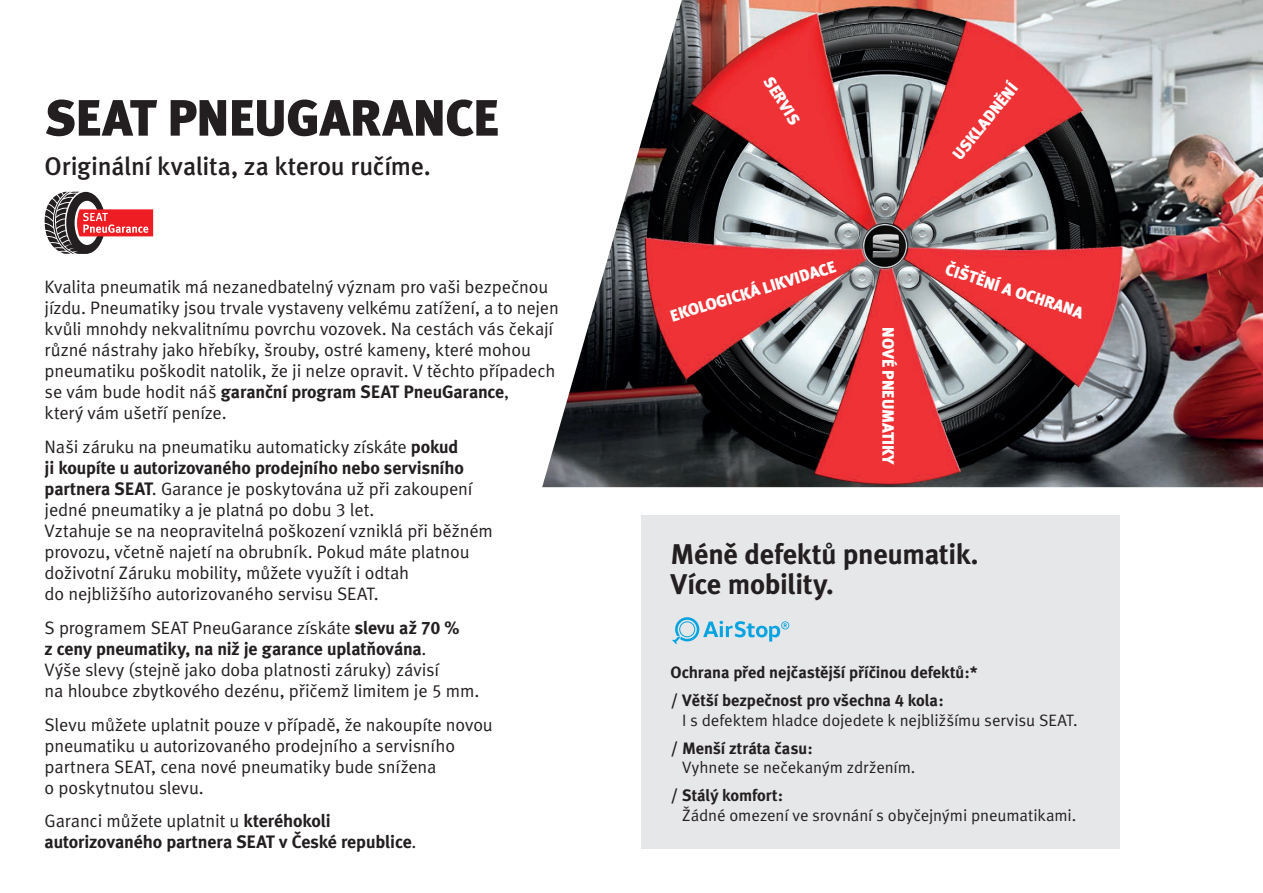
<style>
.page{position:relative;width:1263px;height:893px;background:#fff}
.page>*{position:absolute;margin:0;border:0;box-sizing:border-box;transform-origin:0 0}
.t1{font:51px "Seat Meta Black CE";letter-spacing:-.005em;color:#231f20}
.t2{font:28.5px/30px "Seat Meta Bold CE";letter-spacing:-.01em;color:#231f20}
.t3{font:25.5px "Seat Meta Medium CE";letter-spacing:-.005em;color:#231f20}
.t4{font:18px/21px "Seat Meta Normal CE";letter-spacing:-.01em;color:#231f20}
.t5{font:18px "Seat Meta Bold CE";letter-spacing:-.01em;color:#231f20}
.t6{font:16.5px "Seat Meta Normal CE";letter-spacing:-.005em;color:#231f20}
.t7{font:16.5px/28px "Seat Meta Bold CE";letter-spacing:-.005em;color:#231f20}
.t8{font:16.5px "Seat Meta Black CE";color:#fff}
.s1{font-family:"Seat Meta Normal CE"}
.s2{font-family:"Seat Meta Bold CE"}
</style>
<div class="page">
<div style="left:641px;top:516px;width:478px;height:333px;background:#e6e7e9"></div>
<svg style="left:672px;top:617px;width:117px;height:27px"></svg>
<svg style="left:45px;top:192px;width:108px;height:62px"></svg>
<img style="left:542px;top:0;width:721px;height:487px">
<h1 class="t1" style="left:45px;top:87px;width:456px">SEAT PNEUGARANCE</h1>
<h3 class="t3" style="left:45px;top:150px;width:388px">Originální kvalita, za kterou ručíme.</h3>
<p class="t4" style="left:45px;top:276px;width:516px">Kvalita pneumatik má nezanedbatelný význam pro vaši bezpečnou jízdu. Pneumatiky jsou trvale vystaveny velkému zatížení, a to nejen kvůli mnohdy nekvalitnímu povrchu vozovek. Na cestách vás čekají různé nástrahy jako hřebíky, šrouby, ostré kameny, které mohou pneumatiku poškodit natolik, že ji nelze opravit. V těchto případech</p>
<p class="t5" style="left:45px;top:381px;width:466px"><span class="s1">se vám bude hodit náš</span> garanční program SEAT PneuGarance<span class="s1">,</span></p>
<p class="t4" style="left:45px;top:396px;width:415px;line-height:33.8px">který vám ušetří peníze.<br>Naši záruku na pneumatiku automaticky získáte <span class="s2">pokud</span></p>
<p class="t5" style="left:45px;top:457px;width:421px">ji koupíte u autorizovaného prodejního nebo servisního</p>
<p class="t4" style="left:45px;top:478px;width:450px"><span class="s2">partnera SEAT</span>. Garance je poskytována už při zakoupení jedné pneumatiky a je platná po dobu 3 let.<br>Vztahuje se na neopravitelná poškození vzniklá při běžném provozu, včetně najetí na obrubník. Pokud máte platnou doživotní Záruku mobility, můžete využít i odtah<br>do nejbližšího autorizovaného servisu SEAT.</p>
<p class="t4" style="left:45px;top:617px;width:416px">S programem SEAT PneuGarance získáte <span class="s2">slevu až 70 %</span></p>
<p class="t5" style="left:45px;top:638px;width:383px">z ceny pneumatiky, na niž je garance uplatňována<span class="s1">.</span></p>
<p class="t4" style="left:45px;top:659px;width:436px">Výše slevy (stejně jako doba platnosti záruky) závisí<br>na hloubce zbytkového dezénu, přičemž limitem je 5 mm.</p>
<p class="t4" style="left:45px;top:714px;width:450px">Slevu můžete uplatnit pouze v případě, že nakoupíte novou pneumatiku u autorizovaného prodejního a servisního partnera SEAT, cena nové pneumatiky bude snížena<br>o poskytnutou slevu.</p>
<p class="t4" style="left:45px;top:810px;width:288px">Garanci můžete uplatnit u <span class="s2">kteréhokoli</span></p>
<p class="t5" style="left:45px;top:831px;width:373px">autorizovaného partnera SEAT v České republice<span class="s1">.</span></p>
<p class="t8" style="left:776px;top:73px;width:55px;rotate:58deg">SERVIS</p>
<p class="t8" style="left:948px;top:151px;width:94px;rotate:-51deg">USKLADNĚNÍ</p>
<p class="t8" style="left:668px;top:307px;width:173px;rotate:-17deg">EKOLOGICKÁ LIKVIDACE</p>
<p class="t8" style="left:949px;top:259px;width:146px;rotate:18deg">ČIŠTĚNÍ A OCHRANA</p>
<p class="t8" style="left:898px;top:327px;width:140px;rotate:90deg">NOVÉ PNEUMATIKY</p>
<h2 class="t2" style="left:670px;top:539px;width:309px">Méně defektů pneumatik.<br>Více mobility.</h2>
<p class="t7" style="left:670px;top:658px;width:309px">Ochrana před nejčastější příčinou defektů:* / Větší bezpečnost pro všechna 4 kola:</p>
<p class="t6" style="left:682px;top:710px;width:397px">I s defektem hladce dojedete k nejbližšímu servisu SEAT.</p>
<p class="t7" style="left:670px;top:734px;width:144px">/ Menší ztráta času:</p>
<p class="t6" style="left:682px;top:758px;width:235px">Vyhnete se nečekaným zdržením.</p>
<p class="t7" style="left:670px;top:781px;width:114px">/ Stálý komfort:</p>
<p class="t6" style="left:682px;top:805px;width:396px">Žádné omezení ve srovnání s obyčejnými pneumatikami.</p>
</div>
